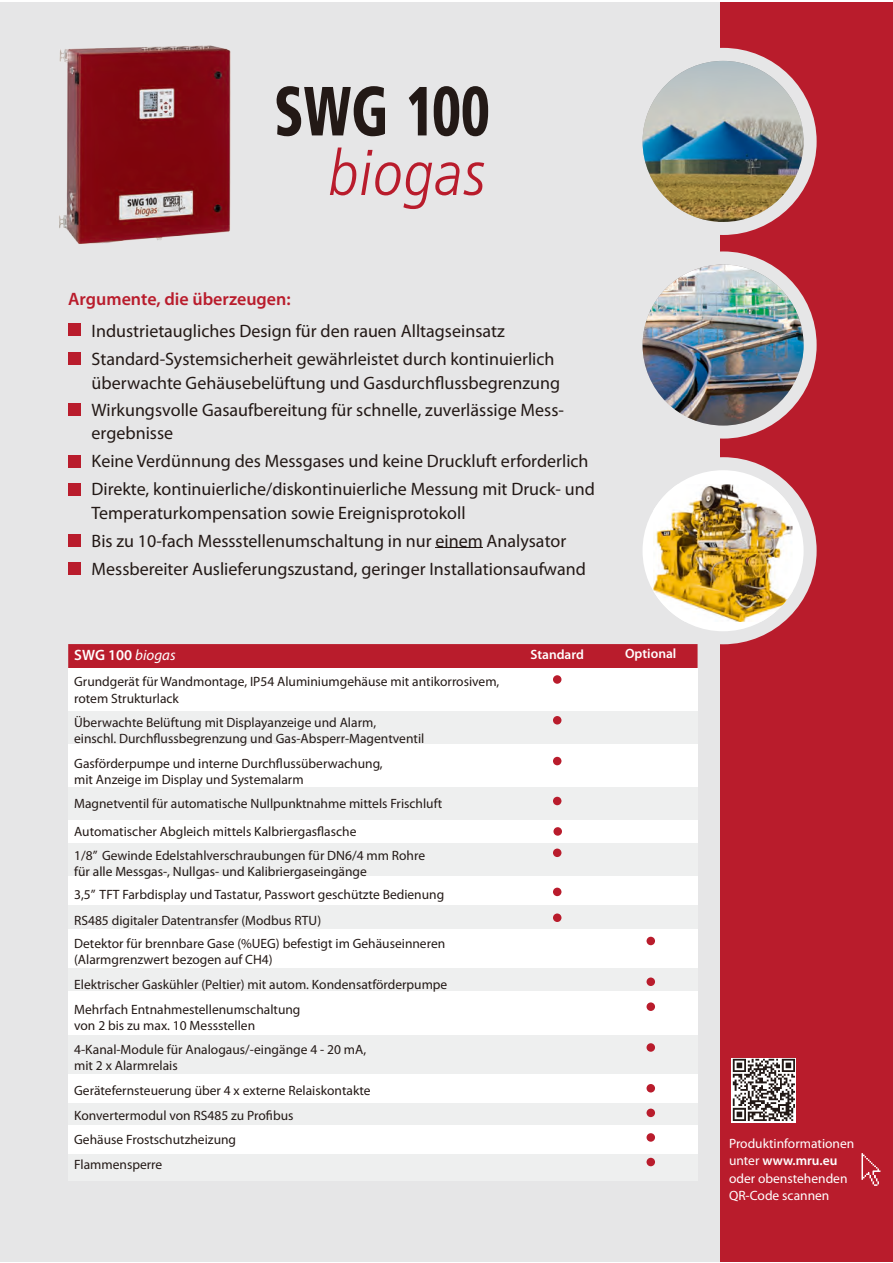
<style>
.page{position:relative;width:893px;height:1263px;background:#fff}
.page>*{position:absolute;margin:0;border:0;box-sizing:border-box;transform-origin:0 0}
.t1{font:18px/28px "Myriad Pro";color:#231916}
.t2{font:600 18px "Myriad Pro";color:#b91c2c}
.t3{font:600 15px "Myriad Pro";color:#fff}
.t4{font:13.5px/16.2px "Myriad Pro";color:#231916}
.t5{font:13.5px/17.5px "Myriad Pro";color:#fff}
.t6{font:600 13.5px "Myriad Pro";color:#fff}
.s1{font-weight:400;font-style:italic}
.s2{font-weight:600}
</style>
<div class="page">
<div style="left:0;top:2px;width:893px;height:1259px;background:#e6e6e7"></div>
<div style="left:720px;top:2px;width:173px;height:1259px;background:#b91c2c"></div>
<div style="left:629px;top:251px;width:188px;height:188px;background:#e6e6e7;border-radius:50%"></div>
<div style="left:629px;top:48px;width:188px;height:187px;background:#e6e6e7;border-radius:50%"></div>
<div style="left:629px;top:457px;width:188px;height:187px;background:#e6e6e7;border-radius:50%"></div>
<img style="left:642px;top:262px;width:163px;height:166px">
<img style="left:642px;top:58px;width:163px;height:166px">
<img style="left:643px;top:468px;width:162px;height:165px">
<img style="left:59px;top:45px;width:172px;height:199px">
<div style="left:68px;top:323px;width:13px;height:13px;background:#b91c2c"></div>
<div style="left:68px;top:352px;width:13px;height:12px;background:#b91c2c"></div>
<div style="left:68px;top:403px;width:13px;height:13px;background:#b91c2c"></div>
<div style="left:68px;top:455px;width:13px;height:12px;background:#b91c2c"></div>
<div style="left:68px;top:483px;width:13px;height:12px;background:#b91c2c"></div>
<div style="left:68px;top:534px;width:13px;height:13px;background:#b91c2c"></div>
<hr style="left:436px;top:547px;width:47px;height:1px;background:#231916">
<div style="left:68px;top:562px;width:13px;height:13px;background:#b91c2c"></div>
<img style="left:861px;top:1153px;width:20px;height:33px">
<img style="left:732px;top:1058px;width:64px;height:65px">
<svg style="left:68px;top:644px;width:630px;height:25px;background:#bb2535"></svg>
<svg style="left:330px;top:148px;width:154px;height:61px"></svg>
<svg style="left:277px;top:86px;width:211px;height:50px"></svg>
<div style="left:68px;top:669px;width:629px;height:512px;background:#fff"></div>
<div style="left:68px;top:711px;width:629px;height:33px;background:#eeefef"></div>
<div style="left:68px;top:787px;width:629px;height:32px;background:#eeefef"></div>
<div style="left:68px;top:843px;width:629px;height:33px;background:#eeefef"></div>
<div style="left:68px;top:905px;width:629px;height:23px;background:#eeefef"></div>
<div style="left:68px;top:968px;width:629px;height:22px;background:#eeefef"></div>
<div style="left:68px;top:1035px;width:629px;height:39px;background:#eeefef"></div>
<div style="left:68px;top:1103px;width:629px;height:22px;background:#eeefef"></div>
<div style="left:68px;top:1154px;width:629px;height:26px;background:#eeefef"></div>
<div style="left:553px;top:675px;width:8px;height:9px;background:#b91c2c;border-radius:50%"></div>
<div style="left:553px;top:716px;width:8px;height:8px;background:#b91c2c;border-radius:50%"></div>
<div style="left:553px;top:757px;width:8px;height:8px;background:#b91c2c;border-radius:50%"></div>
<div style="left:553px;top:797px;width:8px;height:8px;background:#b91c2c;border-radius:50%"></div>
<div style="left:553px;top:848px;width:8px;height:9px;background:#b91c2c;border-radius:50%"></div>
<div style="left:553px;top:888px;width:8px;height:8px;background:#b91c2c;border-radius:50%"></div>
<div style="left:553px;top:913px;width:8px;height:9px;background:#b91c2c;border-radius:50%"></div>
<div style="left:646px;top:937px;width:9px;height:8px;background:#b91c2c;border-radius:50%"></div>
<div style="left:646px;top:977px;width:9px;height:9px;background:#b91c2c;border-radius:50%"></div>
<div style="left:553px;top:827px;width:9px;height:9px;background:#b91c2c;border-radius:50%"></div>
<div style="left:646px;top:1002px;width:9px;height:9px;background:#b91c2c;border-radius:50%"></div>
<div style="left:646px;top:1043px;width:9px;height:9px;background:#b91c2c;border-radius:50%"></div>
<div style="left:646px;top:1084px;width:9px;height:8px;background:#b91c2c;border-radius:50%"></div>
<div style="left:646px;top:1108px;width:9px;height:9px;background:#b91c2c;border-radius:50%"></div>
<div style="left:646px;top:1133px;width:9px;height:9px;background:#b91c2c;border-radius:50%"></div>
<div style="left:646px;top:1158px;width:9px;height:8px;background:#b91c2c;border-radius:50%"></div>
<h1 class="t2" style="left:68px;top:292px;width:224px">Argumente, die überzeugen:</h1>
<h1 class="t1" style="left:92px;top:319px;width:464px">Industrietaugliches Design für den rauen Alltagseinsatz<br>Standard-Systemsicherheit gewährleistet durch kontinuierlich</h1>
<h1 class="t1" style="left:92px;top:371px;width:474px;line-height:26.8px">überwachte Gehäusebelüftung und Gasdurchflussbegrenzung<br>Wirkungsvolle Gasaufbereitung für schnelle, zuverlässige Mess-</h1>
<h1 class="t1" style="left:92px;top:421px;width:505px">ergebnisse<br>Keine Verdünnung des Messgases und keine Druckluft erforderlich<br>Direkte, kontinuierliche/diskontinuierliche Messung mit Druck- und</h1>
<h1 class="t1" style="left:92px;top:500px;width:496px">Temperaturkompensation sowie Ereignisprotokoll<br>Bis zu 10-fach Messstellenumschaltung in nur einem Analysator<br>Messbereiter Auslieferungszustand, geringer Installationsaufwand</h1>
<p class="t3" style="left:74px;top:648px;width:103px">SWG 100 <span class="s1">biogas</span></p>
<p class="t6" style="left:530px;top:648px;width:55px">Standard</p>
<p class="t6" style="left:625px;top:648px;width:53px">Optional</p>
<p class="t4" style="left:74px;top:675px;width:427px">Grundgerät für Wandmontage, IP54 Aluminiumgehäuse mit antikorrosivem, rotem Strukturlack</p>
<p class="t4" style="left:74px;top:716px;width:352px">Überwachte Belüftung mit Displayanzeige und Alarm,<br>einschl. Durchflussbegrenzung und Gas-Absperr-Magentventil</p>
<p class="t4" style="left:74px;top:756px;width:310px">Gasförderpumpe und interne Durchflussüberwachung, mit Anzeige im Display und Systemalarm</p>
<p class="t4" style="left:74px;top:796px;width:370px">Magnetventil für automatische Nullpunktnahme mittels Frischluft</p>
<p class="t4" style="left:74px;top:848px;width:352px">1/8” Gewinde Edelstahlverschraubungen für DN6/4 mm Rohre für alle Messgas-, Nullgas- und Kalibriergaseingänge</p>
<p class="t4" style="left:74px;top:882px;width:372px;line-height:25.8px">3,5” TFT Farbdisplay und Tastatur, Passwort geschützte Bedienung<br>RS485 digitaler Datentransfer (Modbus RTU)</p>
<p class="t4" style="left:74px;top:936px;width:373px">Detektor für brennbare Gase (%UEG) befestigt im Gehäuseinneren (Alarmgrenzwert bezogen auf CH4)</p>
<p class="t4" style="left:74px;top:977px;width:375px">Elektrischer Gaskühler (Peltier) mit autom. Kondensatförderpumpe</p>
<p class="t4" style="left:74px;top:825px;width:284px">Automatischer Abgleich mittels Kalbriergasflasche</p>
<p class="t4" style="left:74px;top:1002px;width:228px">Mehrfach Entnahmestellenumschaltung von 2 bis zu max. 10 Messstellen</p>
<p class="t4" style="left:74px;top:1043px;width:293px">4-Kanal-Module für Analogaus/-eingänge 4 - 20 mA, mit 2 x Alarmrelais</p>
<p class="t4" style="left:74px;top:1079px;width:298px;line-height:24.6px">Gerätefernsteuerung über 4 x externe Relaiskontakte Konvertermodul von RS485 zu Profibus<br>Gehäuse Frostschutzheizung<br>Flammensperre</p>
<p class="t5" style="left:729px;top:1135px;width:127px">Produktinformationen unter <span class="s2">www.mru.eu </span>oder obenstehenden<br>QR-Code scannen</p>
</div>
